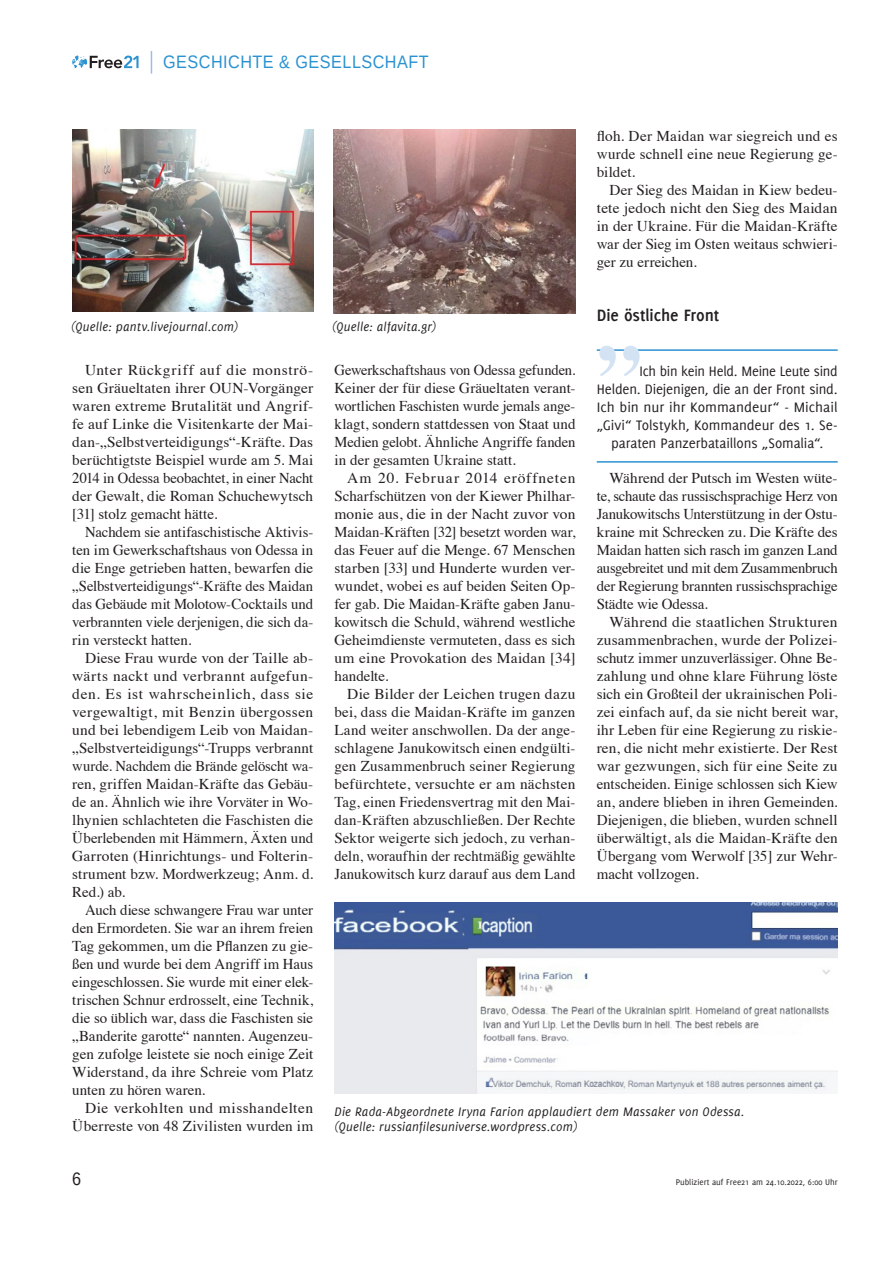
<style>
.page{position:relative;width:893px;height:1263px;background:#fff}
.page>*{position:absolute;margin:0;border:0;box-sizing:border-box;transform-origin:0 0}
.t1{font:700 91.5px "Times";color:#d4e3f4}
.t2{font:18px "Liberation Sans";letter-spacing:.03em;color:#2a92d0;scale:.9 1}
.t3{font:700 18px "Delicious";letter-spacing:-.005em;color:#231f20}
.t4{font:18px "Liberation Sans";color:#231f20;scale:.9 1}
.t5{font:15px/18px "Times";letter-spacing:.005em;color:#231f20;text-align:justify}
.t6{font:15px "Delicious";letter-spacing:-.005em;color:#231f20}
.t7{font:italic 13.5px/15px "Delicious";letter-spacing:.015em;color:#231f20}
.t8{font:9px "Delicious";color:#231f20}
</style>
<div class="page">
<svg style="left:72px;top:55px;width:67px;height:13px"></svg>
<svg style="left:151px;top:51px;width:1px;height:23px"></svg>
<hr style="left:597px;top:349px;width:241px;height:2px;background:#2a92d0">
<hr style="left:597px;top:461px;width:241px;height:2px;background:#2a92d0">
<img style="left:334px;top:130px;width:241px;height:184px">
<img style="left:73px;top:130px;width:241px;height:182px">
<img style="left:334px;top:902px;width:504px;height:191px">
<p class="t2" style="left:163px;top:51px;width:297px">GESCHICHTE &amp; GESELLSCHAFT</p>
<p class="t5" style="left:597px;top:126px;width:242px">floh. Der Maidan war siegreich und es wurde schnell eine neue Regierung ge&shy;bildet.</p>
<p class="t5" style="left:597px;top:180px;width:242px;text-indent:13px">Der Sieg des Maidan in Kiew bedeu&shy;tete jedoch nicht den Sieg des Maidan in der Ukraine. Für die Maidan-Kräfte war der Sieg im Osten weitaus schwieri&shy;ger zu erreichen.</p>
<p class="t3" style="left:597px;top:305px;width:124px">Die östliche Front</p>
<h1 class="t1" style="left:597px;top:241px;width:46px">„</h1>
<p class="t7" style="left:71px;top:319px;width:168px">(Quelle: pantv.livejournal.com)</p>
<p class="t7" style="left:332px;top:319px;width:105px">(Quelle: alfavita.gr)</p>
<p class="t5" style="left:72px;top:360px;width:242px;text-indent:13px">Unter Rückgriff auf die monströ&shy;sen Gräueltaten ihrer OUN-Vorgänger waren extreme Brutalität und Angrif&shy;fe auf Linke die Visitenkarte der Mai&shy;dan-„Selbstverteidigungs“-Kräfte. Das berüchtigtste Beispiel wurde am 5. Mai 2014 in Odessa beobachtet, in einer Nacht der Gewalt, die Roman Schuchewytsch [31] stolz gemacht hätte.</p>
<p class="t5" style="left:72px;top:522px;width:242px;text-indent:13px">Nachdem sie antifaschistische Aktivis&shy;ten im Gewerkschaftshaus von Odessa in die Enge getrieben hatten, bewarfen die „Selbstverteidigungs“-Kräfte des Maidan das Gebäude mit Molotow-Cocktails und verbrannten viele derjenigen, die sich da&shy;rin versteckt hatten.</p>
<p class="t5" style="left:72px;top:648px;width:242px;text-indent:13px">Diese Frau wurde von der Taille ab&shy;wärts nackt und verbrannt aufgefun&shy;den. Es ist wahrscheinlich, dass sie vergewaltigt, mit Benzin übergossen und bei lebendigem Leib von Maidan-„Selbstverteidigungs“-Trupps verbrannt wurde. Nachdem die Brände gelöscht wa&shy;ren, griffen Maidan-Kräfte das Gebäu&shy;de an. Ähnlich wie ihre Vorväter in Wo&shy;lhynien schlachteten die Faschisten die Überlebenden mit Hämmern, Äxten und Garroten (Hinrichtungs- und Folterin&shy;strument bzw. Mordwerkzeug; Anm. d.<br>Red.) ab.</p>
<p class="t5" style="left:72px;top:900px;width:242px;text-indent:13px">Auch diese schwangere Frau war unter den Ermordeten. Sie war an ihrem freien Tag gekommen, um die Pflanzen zu gie&shy;ßen und wurde bei dem Angriff im Haus eingeschlossen. Sie wurde mit einer elek&shy;trischen Schnur erdrosselt, eine Technik, die so üblich war, dass die Faschisten sie „Banderite garotte“ nannten. Augenzeu&shy;gen zufolge leistete sie noch einige Zeit Widerstand, da ihre Schreie vom Platz unten zu hören waren.</p>
<p class="t5" style="left:72px;top:1098px;width:242px;text-align:right">Die verkohlten und misshandelten<br>Überreste von 48 Zivilisten wurden im</p>
<p class="t5" style="left:334px;top:360px;width:242px">Gewerkschaftshaus von Odessa gefunden.<br>Keiner der für diese Gräueltaten verant&shy;wortlichen Faschisten wurde jemals ange&shy;klagt, sondern stattdessen von Staat und Medien gelobt. Ähnliche Angriffe fanden in der gesamten Ukraine statt.</p>
<p class="t5" style="left:334px;top:468px;width:242px;text-indent:13px">Am 20. Februar 2014 eröffneten Scharfschützen von der Kiewer Philhar&shy;monie aus, die in der Nacht zuvor von Maidan-Kräften [32] besetzt worden war, das Feuer auf die Menge. 67 Menschen starben [33] und Hunderte wurden ver&shy;wundet, wobei es auf beiden Seiten Op&shy;fer gab. Die Maidan-Kräfte gaben Janu&shy;kowitsch die Schuld, während westliche Geheimdienste vermuteten, dass es sich um eine Provokation des Maidan [34] handelte.</p>
<p class="t5" style="left:334px;top:684px;width:242px;text-indent:13px">Die Bilder der Leichen trugen dazu bei, dass die Maidan-Kräfte im ganzen Land weiter anschwollen. Da der ange&shy;schlagene Janukowitsch einen endgülti&shy;gen Zusammenbruch seiner Regierung befürchtete, versuchte er am nächsten Tag, einen Friedensvertrag mit den Mai&shy;dan-Kräften abzuschließen. Der Rechte Sektor weigerte sich jedoch, zu verhan&shy;deln, woraufhin der rechtmäßig gewählte Janukowitsch kurz darauf aus dem Land</p>
<p class="t6" style="left:639px;top:363px;width:200px">Ich bin kein Held. Meine Leute sind</p>
<p class="t6" style="left:597px;top:381px;width:242px">Helden. Diejenigen, die an der Front sind.</p>
<p class="t6" style="left:597px;top:399px;width:242px">Ich bin nur ihr Kommandeur“ - Michail</p>
<p class="t6" style="left:597px;top:417px;width:242px">„Givi“ Tolstykh, Kommandeur des 1. Se-</p>
<p class="t6" style="left:611px;top:435px;width:214px">paraten Panzerbataillons „Somalia“.</p>
<p class="t5" style="left:597px;top:468px;width:242px;text-indent:13px">Während der Putsch im Westen wüte&shy;te, schaute das russischsprachige Herz von Janukowitschs Unterstützung in der Ostu&shy;kraine mit Schrecken zu. Die Kräfte des Maidan hatten sich rasch im ganzen Land ausgebreitet und mit dem Zusammenbruch der Regierung brannten russischsprachige Städte wie Odessa.</p>
<p class="t5" style="left:597px;top:612px;width:242px;text-indent:13px">Während die staatlichen Strukturen zusammenbrachen, wurde der Polizei&shy;schutz immer unzuverlässiger. Ohne Be&shy;zahlung und ohne klare Führung löste sich ein Großteil der ukrainischen Poli&shy;zei einfach auf, da sie nicht bereit war, ihr Leben für eine Regierung zu riskie&shy;ren, die nicht mehr existierte. Der Rest war gezwungen, sich für eine Seite zu entscheiden. Einige schlossen sich Kiew an, andere blieben in ihren Gemeinden.<br>Diejenigen, die blieben, wurden schnell überwältigt, als die Maidan-Kräfte den Übergang vom Werwolf [35] zur Wehr&shy;macht vollzogen.</p>
<p class="t7" style="left:334px;top:1104px;width:411px">Die Rada-Abgeordnete Iryna Farion applaudiert dem Massaker von Odessa. (Quelle: russianfilesuniverse.wordpress.com)</p>
<p class="t4" style="left:72px;top:1168px;width:12px">6</p>
<p class="t8" style="left:676px;top:1177px;width:163px">Publiziert auf Free21 am 24.10.2022, 6:00 Uhr</p>
</div>
